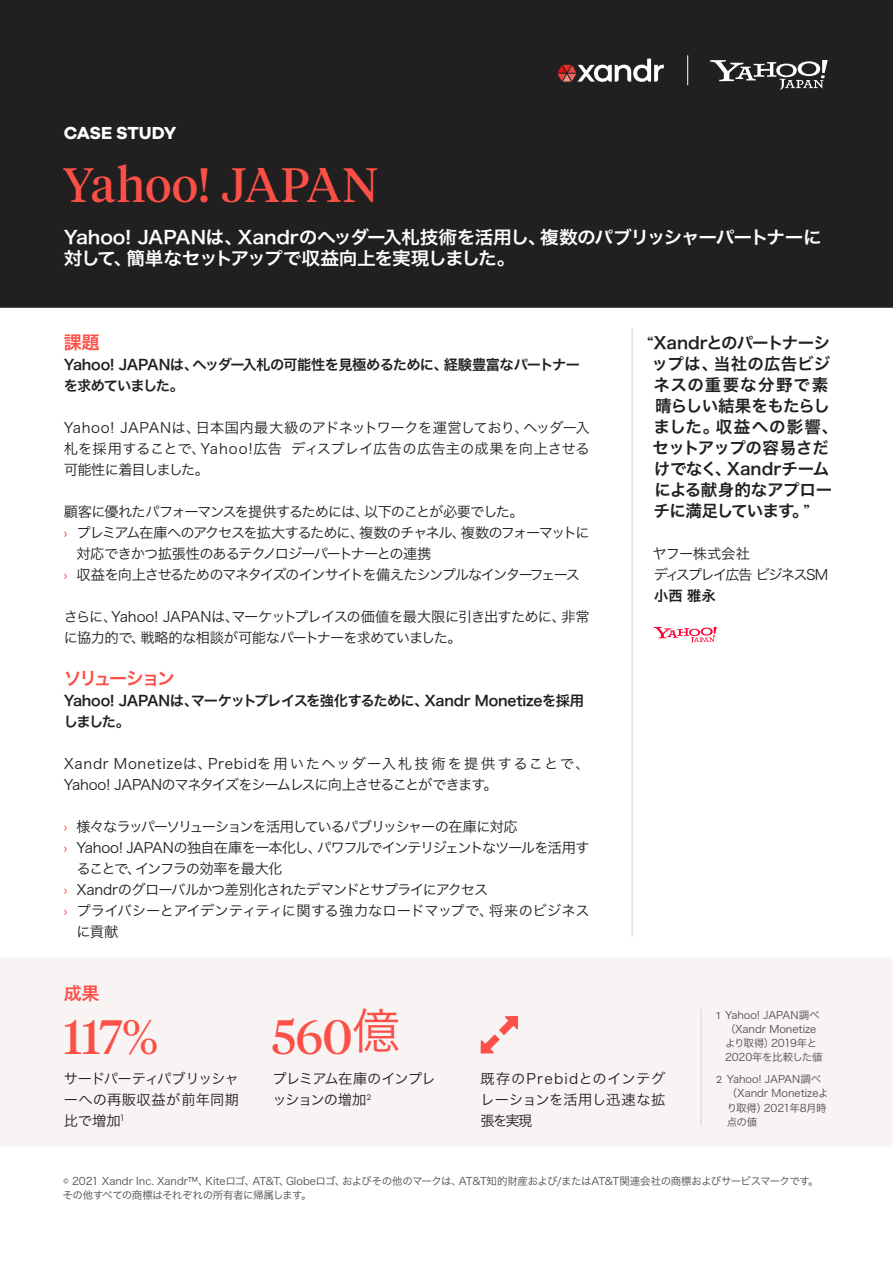
<style>
.page{position:relative;width:893px;height:1263px;background:#fff}
.page>*{position:absolute;margin:0;border:0;box-sizing:border-box;transform-origin:0 0}
.t1{font:48px "Tiempos Headline";color:#fc5047}
.t2{font:18px/21px "Hira Kaku Pro W6";letter-spacing:-.04em;color:#fff;scale:1.04 1}
.t3{font:18px "Hira Kaku Pro W6";letter-spacing:-.125em;color:#fc5047}
.t4{font:700 18px "Galano Grotesque";letter-spacing:-.015em;color:#fff}
.t5{font:16.5px/21px "Hira Kaku Pro W6";letter-spacing:-.015em;color:#211f1f}
.t6{font:14.25px/21px "Hira Kaku Pro W3";letter-spacing:-.055em;color:#211f1f;text-align:justify}
.t7{font:14.25px/21px "Hira Kaku Pro W6";letter-spacing:-.04em;color:#211f1f}
.t8{font:14.25px/21px "Hira Kaku Pro W3";letter-spacing:.025em;color:#211f1f}
.t9{font:14.25px "Hira Kaku Pro W3";letter-spacing:-.085em;color:#211f1f}
.t10{font:14.25px "Hira Kaku Pro W3";letter-spacing:-.095em;color:#211f1f}
.t11{font:14.25px "Hira Kaku Pro W3";letter-spacing:-.005em;color:#211f1f}
.t12{font:14.25px "Hira Kaku Pro W3";letter-spacing:-.075em;color:#211f1f}
.t13{font:14.25px "Hira Kaku Pro W3";letter-spacing:-.09em;color:#211f1f}
.t14{font:14.25px/21px "Hira Kaku Pro W3";letter-spacing:-.1em;color:#211f1f}
.t15{font:10.5px/14.2px "Hira Kaku Pro W3";letter-spacing:-.035em;color:#4e4c4c}
.t16{font:10.5px/14.2px "Hira Kaku Pro W3";letter-spacing:-.015em;color:#4e4c4c}
.s1{font-family:"Galano Grotesque";color:#fc5047}
.s2{font-family:"Tiempos Headline"}
.s3{font-family:"Hira Kaku Pro W3"}
.s4{font-family:"Galano Grotesque"}
</style>
<div class="page">
<div style="left:0;top:958px;width:893px;height:189px;background:#f7f4f3"></div>
<div style="left:0;top:0;width:893px;height:308px;background:#211f1f"></div>
<svg style="left:557px;top:59px;width:107px;height:23px"></svg>
<hr style="left:687px;top:55px;width:1px;height:30px;background:#fff">
<hr style="left:632px;top:328px;width:1px;height:609px;background:#dfd1cf">
<hr style="left:701px;top:1008px;width:1px;height:118px;background:#dfd1cf">
<svg style="left:480px;top:1016px;width:38px;height:37px"></svg>
<svg style="left:654px;top:627px;width:62px;height:16px"></svg>
<svg style="left:710px;top:60px;width:118px;height:30px"></svg>
<p class="t4" style="left:64px;top:122px;width:114px">CASE STUDY</p>
<h1 class="t1" style="left:63px;top:152px;width:317px">Yahoo! JAPAN</h1>
<p class="t2" style="left:64px;top:226px;width:730px">Yahoo! JAPANは、Xandrのヘッダー入札技術を活用し、複数のパブリッシャーパートナーに対して、簡単なセットアップで収益向上を実現しました。</p>
<p class="t3" style="left:64px;top:326px;width:37px">課題</p>
<p class="t7" style="left:64px;top:353px;width:518px">Yahoo! JAPANは、ヘッダー入札の可能性を見極めるために、経験豊富なパートナーを求めていました。</p>
<p class="t6" style="left:64px;top:416px;width:527px">Yahoo! JAPANは、日本国内最大級のアドネットワークを運営しており、ヘッダー入札を採用することで、Yahoo!広告 ディスプレイ広告の広告主の成果を向上させる可能性に着目しました。</p>
<p class="t12" style="left:64px;top:499px;width:461px">顧客に優れたパフォーマンスを提供するためには、以下のことが必要でした。</p>
<p class="t9" style="left:64px;top:520px;width:527px"><span class="s1">›</span> プレミアム在庫へのアクセスを拡大するために、複数のチャネル、複数のフォーマットに</p>
<p class="t6" style="left:77px;top:542px;width:356px">対応できかつ拡張性のあるテクノロジーパートナーとの連携</p>
<p class="t10" style="left:64px;top:562px;width:518px"><span class="s1">›</span> 収益を向上させるためのマネタイズのインサイトを備えたシンプルなインターフェース</p>
<p class="t6" style="left:64px;top:605px;width:527px">さらに、Yahoo! JAPANは、マーケットプレイスの価値を最大限に引き出すために、非常に協力的で、戦略的な相談が可能なパートナーを求めていました。</p>
<p class="t3" style="left:64px;top:662px;width:113px">ソリューション</p>
<p class="t7" style="left:64px;top:689px;width:522px">Yahoo! JAPANは、マーケットプレイスを強化するために、Xandr Monetizeを採用しました。</p>
<p class="t8" style="left:64px;top:752px;width:527px">Xandr Monetizeは、Prebidを用いたヘッダー入札技術を提供することで、<br>Yahoo! JAPANのマネタイズをシームレスに向上させることができます。</p>
<p class="t13" style="left:64px;top:814px;width:455px"><span class="s1">›</span> 様々なラッパーソリューションを活用しているパブリッシャーの在庫に対応</p>
<p class="t6" style="left:64px;top:836px;width:527px"><span class="s1">›</span> Yahoo! JAPANの独自在庫を一本化し、パワフルでインテリジェントなツールを活用す</p>
<p class="t9" style="left:77px;top:856px;width:208px">ることで、インフラの効率を最大化</p>
<p class="t6" style="left:64px;top:878px;width:426px"><span class="s1">›</span> Xandrのグローバルかつ差別化されたデマンドとサプライにアクセス</p>
<p class="t11" style="left:64px;top:898px;width:527px"><span class="s1">›</span> プライバシーとアイデンティティに関する強力なロードマップで、将来のビジネス</p>
<p class="t6" style="left:77px;top:920px;width:43px">に貢献</p>
<p class="t3" style="left:64px;top:977px;width:37px">成果</p>
<p class="t5" style="left:647px;top:331px;width:193px"><span class="s2">“</span>Xandrとのパートナーシップは、当社の広告ビジネスの重要な分野で素晴らしい結果をもたらしました。収益への影響、セットアップの容易さだけでなく、Xandrチームによる献身的なアプローチに満足しています。<span class="s2">”</span></p>
<p class="t14" style="left:652px;top:542px;width:177px">ヤフー株式会社<br>ディスプレイ広告ビジネスSM</p>
<p class="t7" style="left:654px;top:584px;width:63px">小西 雅永</p>
<h1 class="t1" style="left:64px;top:1004px;width:96px">117%</h1>
<p class="t6" style="left:64px;top:1067px;width:177px">サードパーティパブリッシャーへの再販収益が前年同期比で増加<sup>1</sup></p>
<h1 class="t1" style="left:272px;top:1004px;width:129px">560<span class="s3">億</span></h1>
<p class="t6" style="left:272px;top:1067px;width:165px">プレミアム在庫のインプレッションの増加<sup>2</sup></p>
<p class="t6" style="left:481px;top:1067px;width:186px">既存のPrebidとのインテグレーションを活用し迅速な拡張を実現</p>
<p class="t16" style="left:725px;top:1007px;width:99px;text-indent:-9px"><span class="s4">1</span> Yahoo! JAPAN調べ（Xandr Monetizeより取得）2019年と<br>2020年を比較した値</p>
<p class="t16" style="left:727px;top:1071px;width:103px;text-indent:-10px"><span class="s4">2</span> Yahoo! JAPAN調べ（Xandr Monetizeより取得）2021年8月時点の値</p>
<p class="t15" style="left:62px;top:1173px;width:758px">© 2021 Xandr Inc. Xandr™、Kiteロゴ、AT&amp;T、Globeロゴ、およびその他のマークは、AT&amp;T知的財産および/またはAT&amp;T関連会社の商標およびサービスマークです。その他すべての商標はそれぞれの所有者に帰属します。</p>
</div>
